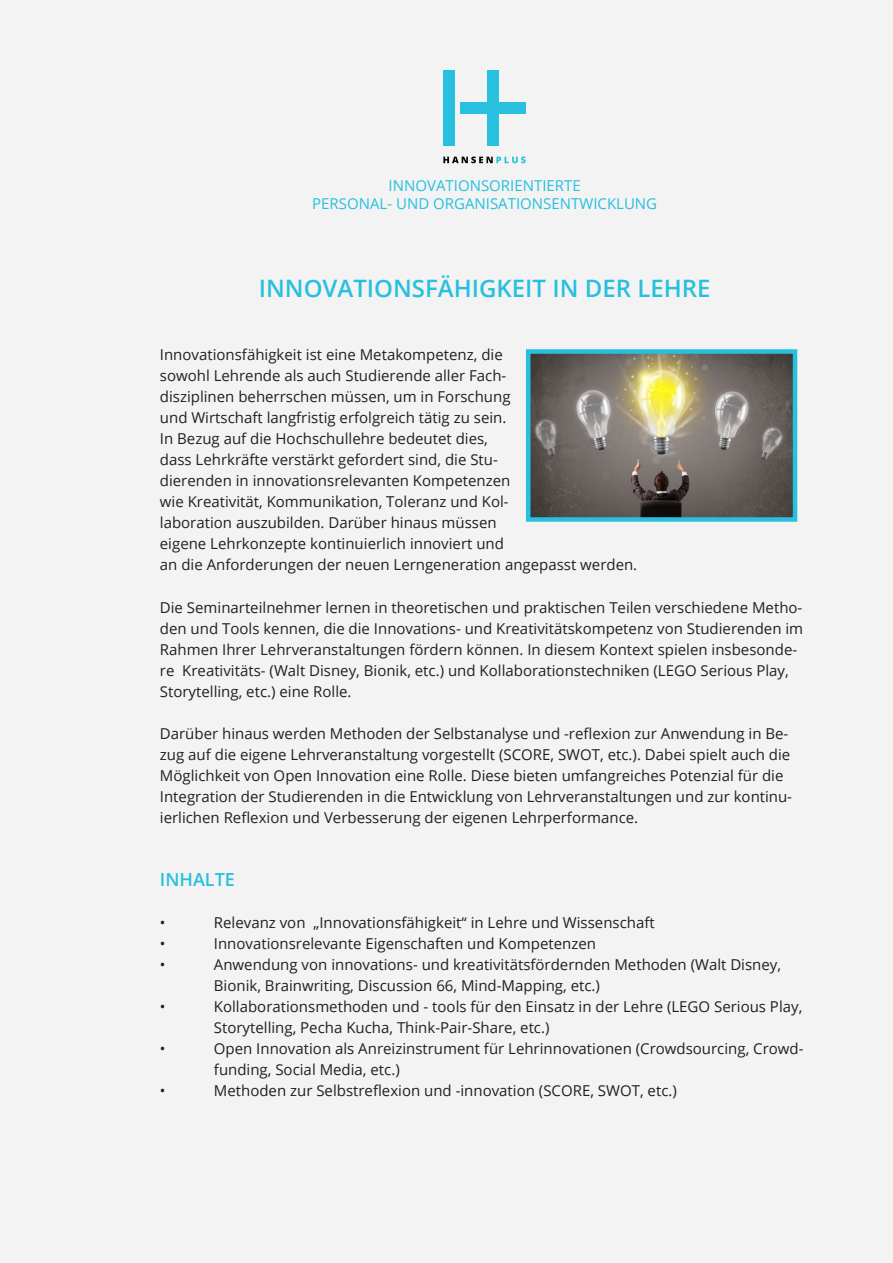
<style>
.page{position:relative;width:893px;height:1263px;background:#f3f3f3}
.page>*{position:absolute;margin:0;border:0;box-sizing:border-box;transform-origin:0 0}
.t1{font:600 24px "Open Sans";color:#27c0de}
.t2{font:600 18px "Open Sans";color:#27c0de}
.t3{font:15px/21px "Open Sans";color:#231f20}
.t4{font:15px/18px "Open Sans";color:#27c0de;text-align:center}
</style>
<div class="page">
<div style="left:487px;top:71px;width:12px;height:75px;background:#27c0de"></div>
<div style="left:443px;top:71px;width:12px;height:75px;background:#27c0de"></div>
<div style="left:460px;top:102px;width:66px;height:12px;background:#27c0de"></div>
<svg style="left:443px;top:157px;width:83px;height:6px"></svg>
<img style="left:531px;top:354px;width:261px;height:163px">
<div style="left:526px;top:349px;width:271px;height:173px;border:4px solid #27c0de"></div>
<p class="t4" style="left:312px;top:176px;width:346px">INNOVATIONSORIENTIERTE<br>PERSONAL- UND ORGANISATIONSENTWICKLUNG</p>
<h1 class="t1" style="left:259px;top:272px;width:453px">INNOVATIONSFÄHIGKEIT IN DER LEHRE</h1>
<p class="t3" style="left:160px;top:344px;width:479px">Innovationsfähigkeit ist eine Metakompetenz, die<br>sowohl Lehrende als auch Studierende aller Fach-<br>disziplinen beherrschen müssen, um in Forschung<br>und Wirtschaft langfristig erfolgreich tätig zu sein.<br>In Bezug auf die Hochschullehre bedeutet dies,<br>dass Lehrkräfte verstärkt gefordert sind, die Stu-<br>dierenden in innovationsrelevanten Kompetenzen<br>wie Kreativität, Kommunikation, Toleranz und Kol-<br>laboration auszubilden. Darüber hinaus müssen<br>eigene Lehrkonzepte kontinuierlich innoviert und<br>an die Anforderungen der neuen Lerngeneration angepasst werden.</p>
<p class="t3" style="left:160px;top:596px;width:645px">Die Seminarteilnehmer lernen in theoretischen und praktischen Teilen verschiedene Metho&shy;den und Tools kennen, die die Innovations- und Kreativitätskompetenz von Studierenden im Rahmen Ihrer Lehrveranstaltungen fördern können. In diesem Kontext spielen insbesonde&shy;re Kreativitäts- (Walt Disney, Bionik, etc.) und Kollaborationstechniken (LEGO Serious Play, Storytelling, etc.) eine Rolle.</p>
<p class="t3" style="left:160px;top:722px;width:634px">Darüber hinaus werden Methoden der Selbstanalyse und -reflexion zur Anwendung in Be&shy;zug auf die eigene Lehrveranstaltung vorgestellt (SCORE, SWOT, etc.). Dabei spielt auch die Möglichkeit von Open Innovation eine Rolle. Diese bieten umfangreiches Potenzial für die Integration der Studierenden in die Entwicklung von Lehrveranstaltungen und zur kontinu&shy;ierlichen Reflexion und Verbesserung der eigenen Lehrperformance.</p>
<p class="t2" style="left:160px;top:867px;width:76px">INHALTE</p>
<p class="t3" style="left:160px;top:911px;width:7px">•</p>
<p class="t3" style="left:214px;top:911px;width:442px">Relevanz von „Innovationsfähigkeit“ in Lehre und Wissenschaft</p>
<p class="t3" style="left:160px;top:932px;width:7px">•</p>
<p class="t3" style="left:214px;top:932px;width:384px">Innovationsrelevante Eigenschaften und Kompetenzen</p>
<p class="t3" style="left:160px;top:953px;width:7px">•</p>
<p class="t3" style="left:214px;top:953px;width:569px">Anwendung von innovations- und kreativitätsfördernden Methoden (Walt Disney,<br>Bionik, Brainwriting, Discussion 66, Mind-Mapping, etc.)</p>
<p class="t3" style="left:160px;top:995px;width:7px">•</p>
<p class="t3" style="left:214px;top:995px;width:590px">Kollaborationsmethoden und - tools für den Einsatz in der Lehre (LEGO Serious Play,<br>Storytelling, Pecha Kucha, Think-Pair-Share, etc.)</p>
<p class="t3" style="left:160px;top:1037px;width:7px">•</p>
<p class="t3" style="left:214px;top:1037px;width:591px">Open Innovation als Anreizinstrument für Lehrinnovationen (Crowdsourcing, Crowd&shy;funding, Social Media, etc.)</p>
<p class="t3" style="left:160px;top:1079px;width:7px">•</p>
<p class="t3" style="left:214px;top:1079px;width:464px">Methoden zur Selbstreflexion und -innovation (SCORE, SWOT, etc.)</p>
</div>
